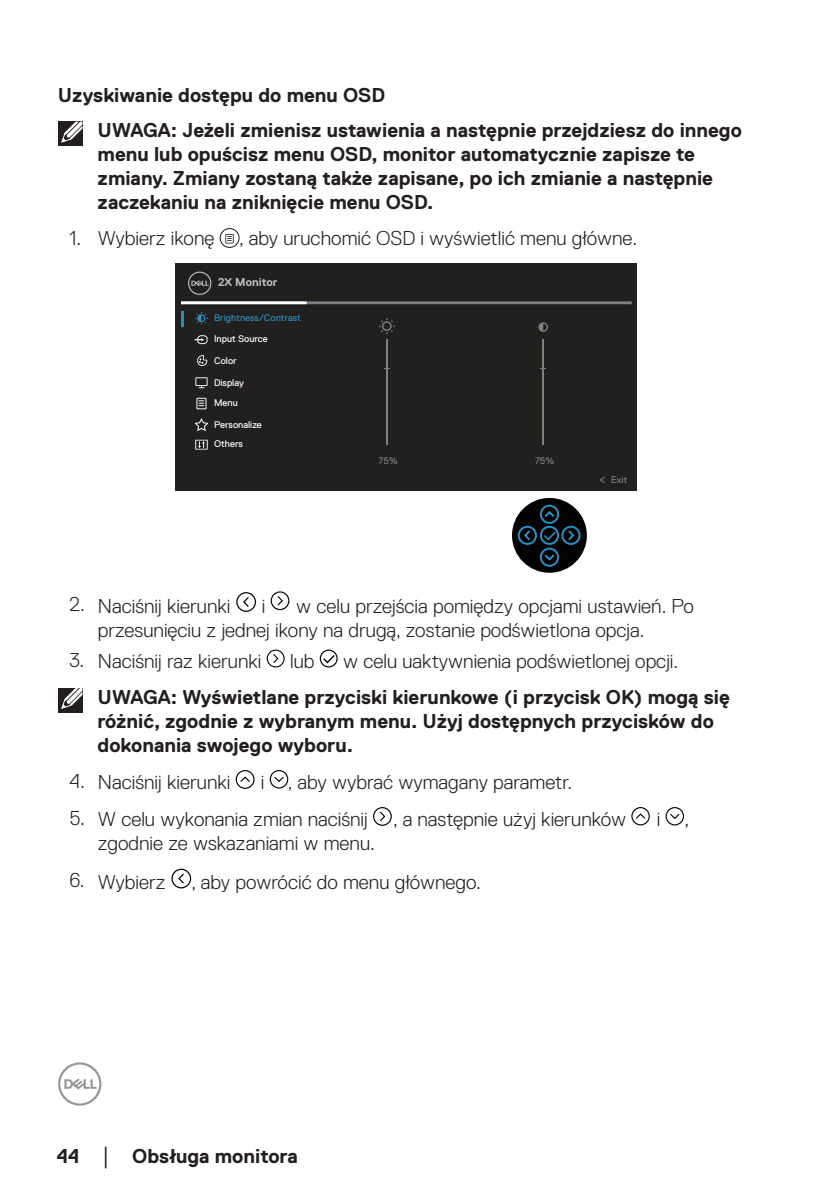
<style>
.page{position:relative;width:840px;height:1191px;background:#fff}
.page>*{position:absolute;margin:0;border:0;box-sizing:border-box;transform-origin:0 0}
.t1{font:300 20px/24px "Dell Replica";color:#231f20}
.t2{font:700 20px/24px "Dell Replica";color:#231f20}
.t3{font:700 11.4px "Dell Replica";color:#babdc2}
.t4{font:9.6px/20.8px "Dell Replica";color:#fff}
.t5{font:9.6px "Dell Replica";color:#2f8eba}
.t6{font:9.6px "Dell Replica";color:#7e8083}
.s1{font-family:"Times New Roman";font-weight:400;font-size:18px}
</style>
<div class="page">
<svg style="left:58px;top:1062px;width:43px;height:43px"></svg>
<div style="left:58px;top:122px;width:24px;height:24px;background:#231f20"></div>
<svg style="left:61px;top:122px;width:21px;height:21px"></svg>
<div style="left:219px;top:228px;width:20px;height:20px;border:1px solid #191a19;border-radius:50%"></div>
<svg style="left:225px;top:234px;width:8px;height:9px"></svg>
<div style="left:175px;top:263px;width:461px;height:228px;background:#21201f"></div>
<svg style="left:600px;top:477px;width:4px;height:6px"></svg>
<hr style="left:181px;top:301px;width:450px;height:3px;background:#7e8083">
<hr style="left:181px;top:301px;width:125px;height:3px;background:#fff">
<svg style="left:188px;top:271px;width:23px;height:24px"></svg>
<svg style="left:195px;top:312px;width:13px;height:13px"></svg>
<hr style="left:181px;top:311px;width:3px;height:16px;background:#2797c8">
<div style="left:511px;top:498px;width:75px;height:75px;background:#030303;border-radius:50%"></div>
<svg style="left:516px;top:504px;width:65px;height:64px"></svg>
<svg style="left:538px;top:322px;width:9px;height:10px"></svg>
<svg style="left:379px;top:318px;width:15px;height:16px"></svg>
<hr style="left:542px;top:347px;width:2px;height:97px;background:#7e8083">
<hr style="left:542px;top:340px;width:2px;height:28px;background:#7e8083">
<hr style="left:385px;top:347px;width:2px;height:97px;background:#7e8083">
<hr style="left:385px;top:340px;width:2px;height:28px;background:#7e8083">
<svg style="left:195px;top:377px;width:12px;height:11px"></svg>
<svg style="left:196px;top:398px;width:10px;height:11px"></svg>
<svg style="left:195px;top:418px;width:13px;height:13px"></svg>
<svg style="left:195px;top:440px;width:12px;height:9px"></svg>
<svg style="left:194px;top:335px;width:13px;height:9px"></svg>
<svg style="left:197px;top:355px;width:10px;height:11px"></svg>
<svg style="left:236px;top:592px;width:20px;height:20px"></svg>
<svg style="left:270px;top:591px;width:19px;height:19px"></svg>
<svg style="left:266px;top:649px;width:18px;height:18px"></svg>
<div style="left:319px;top:649px;width:18px;height:18px;border:1px solid #030303;border-radius:50%"></div>
<svg style="left:321px;top:652px;width:16px;height:12px"></svg>
<div style="left:58px;top:688px;width:24px;height:24px;background:#231f20"></div>
<svg style="left:61px;top:688px;width:21px;height:21px"></svg>
<svg style="left:235px;top:770px;width:19px;height:19px"></svg>
<svg style="left:269px;top:770px;width:19px;height:18px"></svg>
<svg style="left:373px;top:807px;width:18px;height:19px"></svg>
<svg style="left:631px;top:807px;width:18px;height:18px"></svg>
<svg style="left:665px;top:807px;width:18px;height:18px"></svg>
<svg style="left:171px;top:868px;width:21px;height:21px"></svg>
<p class="t2" style="left:98px;top:77px;width:645px;line-height:35.4px;text-indent:-40px">Uzyskiwanie dostępu do menu OSD<br>UWAGA: Jeżeli zmienisz ustawienia a następnie przejdziesz do innego</p>
<p class="t2" style="left:98px;top:142px;width:616px">menu lub opuścisz menu OSD, monitor automatycznie zapisze te zmiany. Zmiany zostaną także zapisane, po ich zmianie a następnie zaczekaniu na zniknięcie menu OSD.</p>
<p class="t1" style="left:69px;top:226px;width:569px">1. Wybierz ikonę , aby uruchomić OSD i wyświetlić menu główne.</p>
<p class="t3" style="left:218px;top:275px;width:61px">2X Monitor</p>
<p class="t5" style="left:214px;top:314px;width:88px">Brightness/Contrast</p>
<p class="t4" style="left:214px;top:330px;width:55px">Input Source</p>
<p class="t4" style="left:214px;top:351px;width:24px">Color</p>
<p class="t4" style="left:214px;top:373px;width:31px">Display<br>Menu</p>
<p class="t4" style="left:214px;top:415px;width:49px;line-height:19.8px">Personalize<br>Others</p>
<p class="t6" style="left:378px;top:457px;width:21px">75%</p>
<p class="t6" style="left:534px;top:457px;width:21px">75%</p>
<p class="t6" style="left:610px;top:476px;width:18px">Exit</p>
<p class="t1" style="left:69px;top:594px;width:162px">2. Naciśnij kierunki</p>
<p class="t1" style="left:262px;top:594px;width:5px">i</p>
<p class="t1" style="left:98px;top:594px;width:597px;text-indent:198px">w celu przejścia pomiędzy opcjami ustawień. Po przesunięciu z jednej ikony na drugą, zostanie podświetlona opcja.</p>
<p class="t1" style="left:69px;top:649px;width:193px">3. Naciśnij raz kierunki</p>
<p class="t1" style="left:290px;top:649px;width:26px">lub</p>
<p class="t1" style="left:343px;top:649px;width:336px">w celu uaktywnienia podświetlonej opcji.</p>
<p class="t2" style="left:98px;top:684px;width:633px">UWAGA: Wyświetlane przyciski kierunkowe (i przycisk OK) mogą się różnić, zgodnie z wybranym menu. Użyj dostępnych przycisków do dokonania swojego wyboru.</p>
<p class="t1" style="left:69px;top:770px;width:162px">4. Naciśnij kierunki</p>
<p class="t1" style="left:261px;top:770px;width:313px">i , aby wybrać wymagany parametr.</p>
<p class="t1" style="left:69px;top:807px;width:299px">5. W celu wykonania zmian naciśnij</p>
<p class="t1" style="left:393px;top:807px;width:234px">, a następnie użyj kierunków</p>
<p class="t1" style="left:656px;top:807px;width:34px">i ,</p>
<p class="t1" style="left:98px;top:831px;width:278px">zgodnie ze wskazaniami w menu.</p>
<p class="t1" style="left:69px;top:870px;width:97px">6. Wybierz</p>
<p class="t1" style="left:191px;top:870px;width:291px">, aby powrócić do menu głównego.</p>
<p class="t2" style="left:57px;top:1143px;width:242px">44 <span class="s1">│</span> Obsługa monitora</p>
</div>
